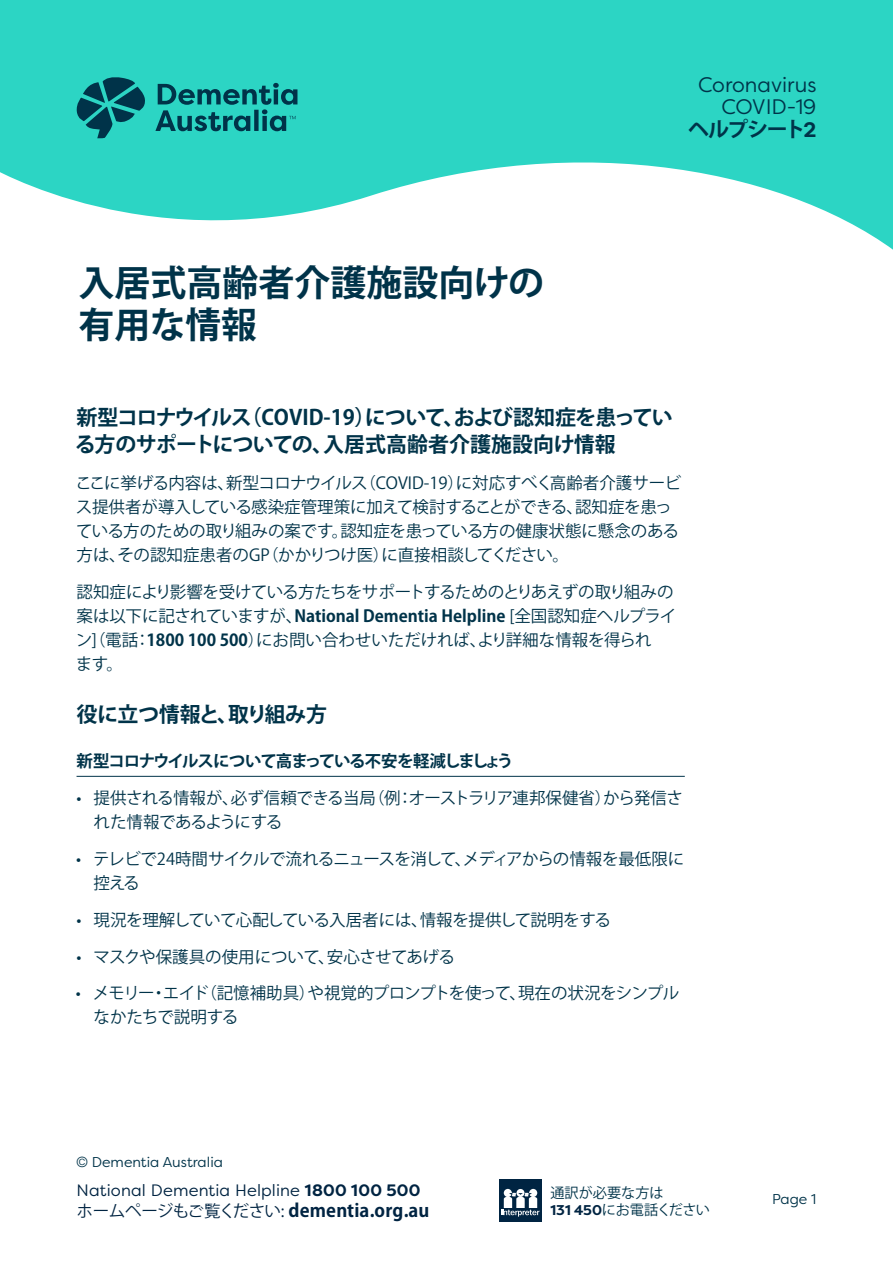
<style>
.page{position:relative;width:893px;height:1263px;background:#fff}
.page>*{position:absolute;margin:0;border:0;box-sizing:border-box;transform-origin:0 0}
.t1{font:700 36px/42px "Koz Go Pro";color:#003349}
.t2{font:700 21px/27px "Koz Go Pro";letter-spacing:-.03em;color:#003349}
.t3{font:21px/22.5px "Filson Pro";color:#003349;text-align:right}
.t4{font:700 18px "Koz Go Pro";letter-spacing:.01em;color:#002442}
.t5{font:16.5px/24px "Koz Go Pro";letter-spacing:-.02em;color:#003349}
.t6{font:16.5px/24px "Koz Go Pro";letter-spacing:-.04em;color:#003349}
.t7{font:16.5px "Filson Pro";letter-spacing:.01em;color:#002442}
.t8{font:700 16.5px "Koz Go Pro";letter-spacing:-.07em;color:#003349}
.t9{font:14.25px "Filson Pro";color:#003349}
.t10{font:14.1px/16.5px "Koz Go Pro";color:#003349}
.s1{font-family:"Filson Pro"}
.s2{font-weight:700}
.s3{font-family:"Helvetica Neue LT Pro";font-weight:300}
.s4{font-weight:400;font-size:16.5px}
.s5{font-family:"Filson Pro";font-weight:700;color:#002442}
</style>
<div class="page">
<svg style="left:0;top:0;width:893px;height:250px;fill:#2cd5c4"></svg>
<svg style="left:76px;top:76px;width:221px;height:63px;background:#1d9f9b"></svg>
<div style="left:499px;top:1179px;width:43px;height:43px;background:#002442"></div>
<svg style="left:501px;top:1189px;width:38px;height:27px"></svg>
<hr style="left:77px;top:776px;width:608px;height:1px;background:#003349">
<h1 class="t1" style="left:78px;top:264px;width:467px">入居式高齢者介護施設向けの有用な情報</h1>
<p class="t3" style="left:698px;top:73px;width:120px">Coronavirus<br>COVID-19</p>
<p class="t2" style="left:688px;top:117px;width:130px">ヘルプシート<span class="s1">2</span></p>
<p class="t2" style="left:75px;top:405px;width:599px">新型コロナウイルス（COVID-19）について、および認知症を患っている方のサポートについての、入居式高齢者介護施設向け情報</p>
<p class="t5" style="left:75px;top:471px;width:608px">ここに挙げる内容は、新型コロナウイルス（COVID-19）に対応すべく高齢者介護サービス提供者が導入している感染症管理策に加えて検討することができる、認知症を患っている方のための取り組みの案です。認知症を患っている方の健康状態に懸念のある方は、その認知症患者のGP（かかりつけ医）に直接相談してください。</p>
<p class="t5" style="left:76px;top:580px;width:602px">認知症により影響を受けている方たちをサポートするためのとりあえずの取り組みの案は以下に記されていますが、<span class="s2">National Dementia Helpline</span> [全国認知症ヘルプライン]（電話：<span class="s2">1800 100 500</span>）にお問い合わせいただければ、より詳細な情報を得られ<br>ます。</p>
<p class="t2" style="left:77px;top:702px;width:252px">役に立つ情報と、取り組み方</p>
<p class="t8" style="left:77px;top:751px;width:438px">新型コロナウイルスについて高まっている不安を軽減しましょう</p>
<p class="t5" style="left:94px;top:787px;width:591px;text-indent:-17px">• 提供される情報が、必ず信頼できる当局（例：オーストラリア連邦保健省）から発信された情報であるようにする</p>
<p class="t6" style="left:94px;top:847px;width:592px;text-indent:-17px">• テレビで24時間サイクルで流れるニュースを消して、メディアからの情報を最低限に控える</p>
<p class="t5" style="left:77px;top:908px;width:536px">• 現況を理解していて心配している入居者には、情報を提供して説明をする</p>
<p class="t5" style="left:77px;top:945px;width:380px">• マスクや保護具の使用について、安心させてあげる</p>
<p class="t5" style="left:94px;top:982px;width:587px;text-indent:-18px">• メモリー・エイド（記憶補助具）や視覚的プロンプトを使って、現在の状況をシンプルなかたちで説明する</p>
<p class="t9" style="left:77px;top:1152px;width:148px"><span class="s3">©</span> Dementia Australia</p>
<p class="t7" style="left:77px;top:1179px;width:346px">National Dementia Helpline <span class="s2">1800 100 500</span></p>
<p class="t4" style="left:77px;top:1199px;width:354px"><span class="s4">ホームページもご覧ください:</span> dementia . org . au</p>
<p class="t10" style="left:550px;top:1185px;width:161px">通訳が必要な方は<br><span class="s5">131 450</span>にお電話ください</p>
<p class="t9" style="left:772px;top:1190px;width:46px">Page 1</p>
</div>
